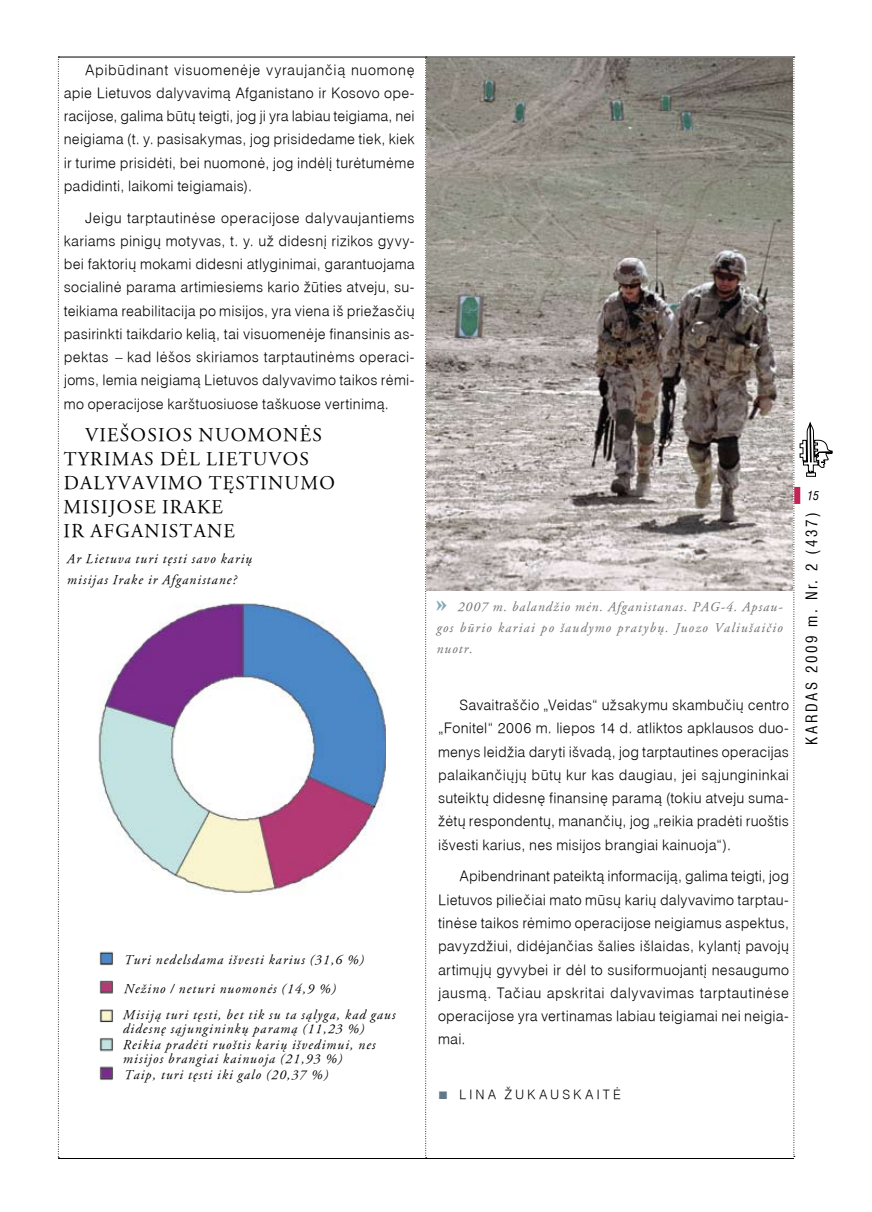
<style>
.page{position:relative;width:872px;height:1212px;background:#fff}
.page>*{position:absolute;margin:0;border:0;box-sizing:border-box;transform-origin:0 0}
.t1{font:19.5px/24px "Garamond LT";letter-spacing:.06em;color:#000}
.t2{font:condensed 15px "Helvetica LT";letter-spacing:.17em;color:#000}
.t3{font:300 14.25px/23.2px "Helvetica LT";letter-spacing:.01em;color:#000;text-align:justify}
.t4{font:italic 13.5px/13.5px "Garamond LT";letter-spacing:.08em;color:#000}
.t5{font:italic 13.5px/21px "Garamond LT";letter-spacing:.1em;color:#6d6f71;text-align:justify}
.t6{font:300 12.75px "Helvetica LT";color:#000}
.t7{font:italic condensed 12px "Helvetica LT";color:#000}
.s1{font-family:"Times New Roman";font-weight:800;font-style:normal;font-size:21px;color:#82a7b5}
.s2{font-family:"Times New Roman";font-weight:400;font-size:16.5px;color:#63798a}
</style>
<div class="page">
<hr style="left:58px;top:57px;width:736px;height:1px;background:#000">
<svg style="left:58px;top:57px;width:1px;height:1101px"></svg>
<hr style="left:58px;top:1158px;width:736px;height:1px;background:#000">
<svg style="left:793px;top:57px;width:40px;height:1100px"></svg>
<svg style="left:425px;top:57px;width:2px;height:1101px"></svg>
<img style="left:98px;top:602px;width:287px;height:292px">
<img style="left:99px;top:951px;width:14px;height:129px">
<img style="left:426px;top:58px;width:367px;height:532px">
<p class="t3" style="left:64px;top:58px;width:352px;text-indent:21px">Apibūdinant visuomenėje vyraujančią nuomonę apie Lietuvos dalyvavimą Afganistano ir Kosovo ope&shy;racijose, galima būtų teigti, jog ji yra labiau teigiama, nei neigiama (t. y. pasisakymas, jog prisidedame tiek, kiek ir turime prisidėti, bei nuomonė, jog indėlį turėtumėme padidinti, laikomi teigiamais).</p>
<p class="t3" style="left:64px;top:206px;width:352px;text-indent:21px">Jeigu tarptautinėse operacijose dalyvaujantiems kariams pinigų motyvas, t. y. už didesnį rizikos gyvy&shy;bei faktorių mokami didesni atlyginimai, garantuojama socialinė parama artimiesiems kario žūties atveju, su&shy;teikiama reabilitacija po misijos, yra viena iš priežasčių pasirinkti taikdario kelią, tai visuomenėje finansinis as&shy;pektas – kad lėšos skiriamos tarptautinėms operaci&shy;joms, lemia neigiamą Lietuvos dalyvavimo taikos rėmi&shy;mo operacijose karštuosiuose taškuose vertinimą.</p>
<h1 class="t1" style="left:85px;top:423px;width:148px">VIEŠOSIOS NUOMO</h1>
<h1 class="t1" style="left:283px;top:423px;width:37px">NĖS</h1>
<h1 class="t1" style="left:64px;top:447px;width:63px">TYRIMAS</h1>
<h1 class="t1" style="left:160px;top:447px;width:94px">D ĖL LIETUVOS</h1>
<h1 class="t1" style="left:64px;top:471px;width:15px">DAL</h1>
<h1 class="t1" style="left:105px;top:471px;width:28px">YVAV</h1>
<h1 class="t1" style="left:64px;top:471px;width:239px;text-indent:96px">IMO TĘSTINUMO<br>MISIJOSE IRAK</h1>
<h1 class="t1" style="left:211px;top:495px;width:13px">E</h1>
<h1 class="t1" style="left:64px;top:519px;width:55px">IR AFGA</h1>
<h1 class="t1" style="left:145px;top:519px;width:38px">NISTA</h1>
<h1 class="t1" style="left:207px;top:519px;width:29px">NE</h1>
<p class="t4" style="left:67px;top:548px;width:186px;line-height:21px">Ar Lietuva turi tęsti savo karių misijas Irake ir Afganistane?</p>
<p class="t4" style="left:123px;top:946px;width:242px;line-height:29px">Turi nedelsdama išvesti karius (31,6 %)<br>Nežino / neturi nuomonės (14,9 %)</p>
<p class="t4" style="left:122px;top:1008px;width:274px">Misiją turi tęsti, bet tik su ta sąlyga, kad gaus didesnę sąjungininkų paramą (11,23 %)</p>
<p class="t4" style="left:123px;top:1038px;width:254px">Reikia pradėti ruoštis karių išvedimui, nes misijos brangiai kainuoja (21,93 %)</p>
<p class="t4" style="left:123px;top:1068px;width:206px">Taip, turi tęsti iki galo (20,37 %)</p>
<p class="t5" style="left:436px;top:596px;width:348px"><span class="s1">»</span> 2007 m. balandžio mėn. Afganistanas. PAG-4. Apsau&shy;gos būrio kariai po šaudymo pratybų. Juozo Valiušaičio nuotr.</p>
<p class="t3" style="left:438px;top:693px;width:352px;text-indent:21px">Savaitraščio „Veidas“ užsakymu skambučių centro „Fonitel“ 2006 m. liepos 14 d. atliktos apklausos duo&shy;menys leidžia daryti išvadą, jog tarptautines operacijas palaikančiųjų būtų kur kas daugiau, jei sąjungininkai suteiktų didesnę finansinę paramą (tokiu atveju suma&shy;žėtų respondentų, manančių, jog „reikia pradėti ruoštis išvesti karius, nes misijos brangiai kainuoja“).</p>
<p class="t3" style="left:438px;top:865px;width:352px;text-indent:21px">Apibendrinant pateiktą informaciją, galima teigti, jog Lietuvos piliečiai mato mūsų karių dalyvavimo tarptau&shy;tinėse taikos rėmimo operacijose neigiamus aspektus, pavyzdžiui, didėjančias šalies išlaidas, kylantį pavojų artimųjų gyvybei ir dėl to susiformuojantį nesaugumo jausmą. Tačiau apskritai dalyvavimas tarptautinėse operacijose yra vertinamas labiau teigiamai nei neigia&shy;mai.</p>
<p class="t6" style="left:438px;top:1086px;width:41px"><span class="s2">■</span> Lina</p>
<p class="t6" style="left:504px;top:1086px;width:23px">Žukauskait</p>
<p class="t6" style="left:613px;top:1086px;width:9px">ė</p>
<p class="t7" style="left:807px;top:487px;width:13px">15</p>
<p class="t2" style="left:802px;top:745px;width:234px;rotate:-90deg">KARDAS 2009 m. Nr. 2 (437)</p>
</div>
